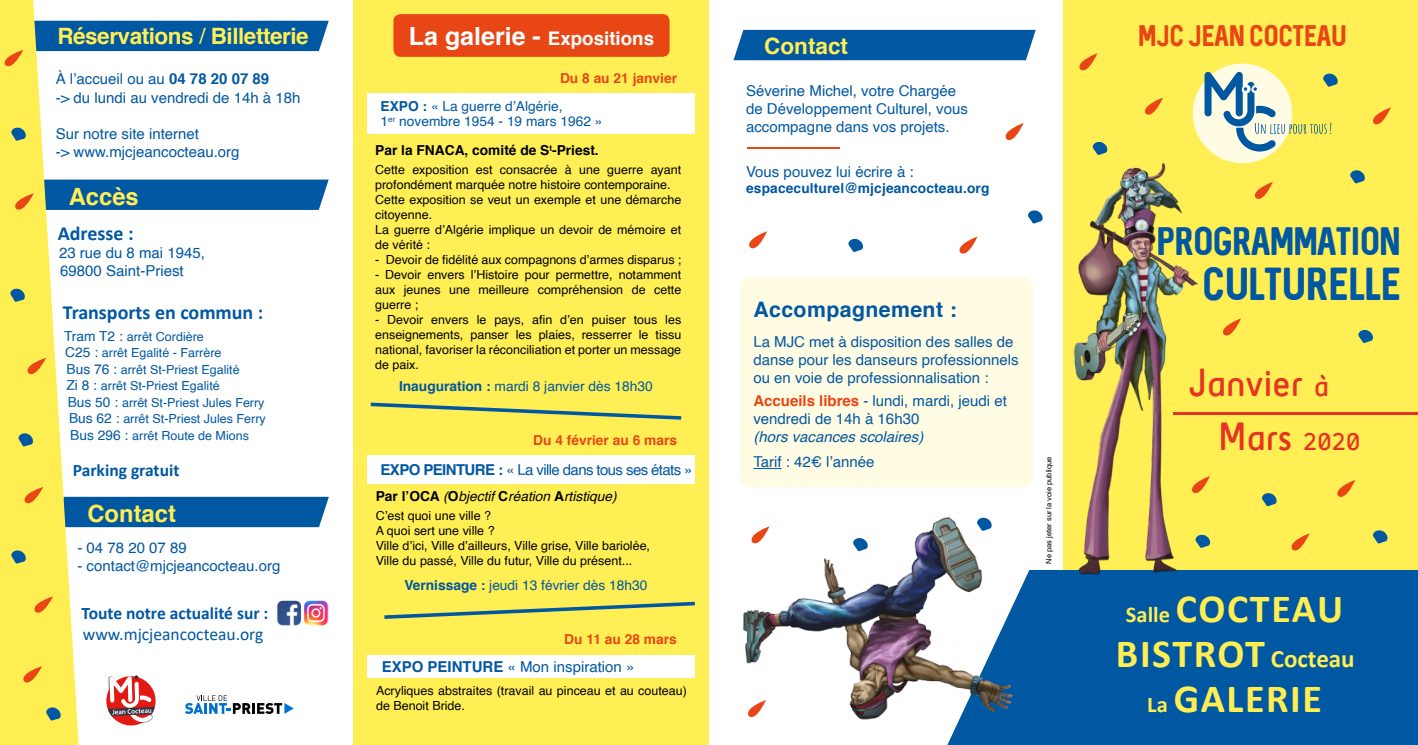
<style>
.page{position:relative;width:1418px;height:745px;background:#fff}
.page>*{position:absolute;margin:0;border:0;box-sizing:border-box;transform-origin:0 0}
.t1{font:700 40px "Calibri";letter-spacing:.04em;color:#ffee52}
.t2{font:39.88px/54.4px "Sci Fly Sans";color:#e73323}
.t3{font:37px "Sequel";color:#0057a2}
.t4{font:31.75px "Sequel";letter-spacing:-.015em;color:#0057a2}
.t5{font:23.75px "Sequel";color:#e84615}
.t6{font:700 23.75px "Helvetica";color:#ffee52}
.t7{font:700 23.75px "Helvetica";color:#ffef54}
.t8{font:700 22.5px "Helvetica";letter-spacing:-.02em;color:#ffef54}
.t9{font:700 22.5px "Helvetica";color:#ffef54}
.t10{font:700 21.25px "Helvetica";letter-spacing:.02em;color:#0057a2}
.t11{font:700 20px "Calibri";color:#0057a2}
.t12{font:700 18.75px "Helvetica";color:#fff}
.t13{font:700 17.5px "Calibri";color:#0057a2}
.t14{font:17.5px "Calibri";color:#0057a2}
.t15{font:15px/18px "Helvetica";color:#0057a2}
.t16{font:15px "Helvetica";letter-spacing:-.04em;color:#0057a2}
.t17{font:italic 15px "Helvetica";color:#0057a2}
.t18{font:13.75px/15px "Helvetica";color:#0057a2}
.t19{font:700 13.75px "Helvetica";color:#e84615}
.t20{font:italic 13.75px "Helvetica";color:#000}
.t21{font:700 13.75px "Helvetica";letter-spacing:.01em;color:#0057a2}
.t22{font:700 13.75px "Helvetica";color:#000}
.t23{font:12.5px/15px "Helvetica";color:#000}
.t24{font:12.5px "Helvetica";color:#0057a2}
.t25{font:7.5px "Arial";color:#000}
.s1{font-weight:400}
.s2{font-weight:700}
.s3{font-size:13.75px}
.s4{font-size:25px}
.s5{font-weight:700;font-style:normal}
.s6{font-weight:700;color:#e84615}
.s7{font-size:31.25px}
.s8{font-size:22.5px}
</style>
<div class="page">
<div style="left:1063px;top:0;width:354px;height:744px;background:#ffef54"></div>
<div style="left:353px;top:0;width:356px;height:744px;background:#ffef54"></div>
<svg style="left:185px;top:695px;width:109px;height:18px"></svg>
<svg style="left:106px;top:675px;width:50px;height:50px"></svg>
<svg style="left:1262px;top:493px;width:15px;height:13px"></svg>
<svg style="left:1373px;top:530px;width:15px;height:13px"></svg>
<svg style="left:1197px;top:534px;width:14px;height:14px"></svg>
<svg style="left:1358px;top:329px;width:15px;height:14px"></svg>
<svg style="left:1350px;top:170px;width:15px;height:13px"></svg>
<svg style="left:1092px;top:141px;width:16px;height:14px"></svg>
<svg style="left:1028px;top:210px;width:15px;height:14px"></svg>
<svg style="left:848px;top:238px;width:15px;height:14px"></svg>
<svg style="left:1197px;top:476px;width:12px;height:17px"></svg>
<svg style="left:1223px;top:319px;width:17px;height:17px"></svg>
<svg style="left:1079px;top:53px;width:18px;height:18px"></svg>
<svg style="left:749px;top:231px;width:18px;height:18px"></svg>
<svg style="left:1005px;top:123px;width:18px;height:18px"></svg>
<svg style="left:959px;top:236px;width:18px;height:18px"></svg>
<svg style="left:1145px;top:98px;width:17px;height:17px"></svg>
<svg style="left:1255px;top:182px;width:17px;height:17px"></svg>
<svg style="left:1373px;top:107px;width:17px;height:18px"></svg>
<svg style="left:1337px;top:480px;width:18px;height:17px"></svg>
<hr style="left:1173px;top:412px;width:244px;height:2px;background:#e73323">
<div style="left:1019px;top:570px;width:398px;height:174px;background:#0057a2"></div>
<svg style="left:371px;top:402px;width:310px;height:17px"></svg>
<svg style="left:384px;top:601px;width:311px;height:17px"></svg>
<div style="left:367px;top:93px;width:327px;height:41px;background:#fff"></div>
<div style="left:367px;top:654px;width:327px;height:23px;background:#fff"></div>
<hr style="left:747px;top:147px;width:92px;height:2px;background:#e84615">
<img style="left:277px;top:600px;width:51px;height:25px">
<div style="left:79px;top:496px;width:250px;height:31px;background:#0057a2"></div>
<div style="left:393px;top:14px;width:276px;height:43px;background:#e84615;border-radius:7px"></div>
<div style="left:733px;top:30px;width:302px;height:30px;background:#0057a2"></div>
<div style="left:740px;top:277px;width:292px;height:209px;background:#fffce3;border-radius:11px"></div>
<svg style="left:753px;top:468px;width:28px;height:1px"></svg>
<div style="left:1193px;top:64px;width:98px;height:98px;background:#fffce3;border-radius:50%"></div>
<svg style="left:1204px;top:72px;width:134px;height:79px"></svg>
<div style="left:367px;top:455px;width:327px;height:28px;background:#fff"></div>
<img style="left:1070px;top:163px;width:127px;height:412px">
<svg style="left:1291px;top:533px;width:18px;height:18px"></svg>
<svg style="left:0;top:0;width:79px;height:744px;fill:#ffee52"></svg>
<svg style="left:10px;top:126px;width:17px;height:15px"></svg>
<svg style="left:9px;top:287px;width:17px;height:15px"></svg>
<svg style="left:17px;top:431px;width:17px;height:15px"></svg>
<svg style="left:10px;top:548px;width:17px;height:15px"></svg>
<svg style="left:45px;top:705px;width:17px;height:15px"></svg>
<svg style="left:1px;top:21px;width:328px;height:52px"></svg>
<svg style="left:31px;top:596px;width:22px;height:23px"></svg>
<svg style="left:24px;top:357px;width:22px;height:23px"></svg>
<svg style="left:21px;top:486px;width:22px;height:24px"></svg>
<svg style="left:12px;top:179px;width:316px;height:37px"></svg>
<svg style="left:20px;top:665px;width:22px;height:24px"></svg>
<img style="left:743px;top:517px;width:276px;height:227px">
<h3 class="t8" style="left:57px;top:18px;width:253px">Réservations <span class="s1">/</span> Billetterie</h3>
<p class="t15" style="left:56px;top:71px;width:246px">à l’accueil ou au <span class="s2">04 78 20 07 89<br></span>-&gt; du lundi au vendredi de 14h à 18h</p>
<p class="t15" style="left:56px;top:125px;width:185px">Sur notre site internet<br>-&gt; www.mjcjeancocteau.org</p>
<h3 class="t7" style="left:69px;top:177px;width:71px">Accès</h3>
<h3 class="t11" style="left:58px;top:219px;width:77px">Adresse :</h3>
<p class="t15" style="left:59px;top:244px;width:147px">23 rue du 8 mai 1945,<br>69800 Saint-Priest</p>
<h3 class="t11" style="left:63px;top:298px;width:202px">Transports en commun :</h3>
<p class="t24" style="left:64px;top:326px;width:141px"><span class="s3">Tram T2 :</span> arrêt Cordière</p>
<p class="t24" style="left:65px;top:343px;width:158px"><span class="s3">C25 :</span> arrêt Egalité - Farrère</p>
<p class="t24" style="left:67px;top:359px;width:175px"><span class="s3">Bus 76 :</span> arrêt St-Priest Egalité</p>
<p class="t24" style="left:67px;top:376px;width:155px"><span class="s3">Zi 8 :</span> arrêt St-Priest Egalité</p>
<p class="t24" style="left:68px;top:392px;width:198px"><span class="s3">Bus 50 :</span> arrêt St-Priest Jules Ferry</p>
<p class="t24" style="left:69px;top:409px;width:198px"><span class="s3">Bus 62 :</span> arrêt St-Priest Jules Ferry</p>
<p class="t24" style="left:70px;top:425px;width:180px"><span class="s3">Bus 296 :</span> arrêt Route de Mions</p>
<h3 class="t13" style="left:73px;top:457px;width:108px">Parking gratuit</h3>
<h3 class="t6" style="left:87px;top:494px;width:90px">Contact</h3>
<p class="t15" style="left:77px;top:538px;width:111px">- 04 78 20 07 89</p>
<p class="t15" style="left:77px;top:556px;width:204px">- contact@mjcjeancocteau.org</p>
<h3 class="t13" style="left:81px;top:600px;width:188px">Toute notre actualité sur :</h3>
<h3 class="t14" style="left:83px;top:621px;width:182px">www.mjcjeancocteau.org</h3>
<h3 class="t12" style="left:409px;top:23px;width:247px"><span class="s4">La galerie -</span> Expositions</h3>
<h3 class="t9" style="left:764px;top:27px;width:85px">Contact</h3>
<p class="t19" style="left:560px;top:67px;width:118px">Du 8 au 21 janvier</p>
<p class="t18" style="left:380px;top:99px;width:223px"><span class="s2">EXPO :</span> « La guerre d’Algérie,<br>1<sup>er</sup> novembre 1954 - 19 mars 1962 »</p>
<p class="t22" style="left:375px;top:139px;width:225px">Par la FNACA, comité de S<sup>t</sup>-Priest.</p>
<p class="t23" style="left:375px;top:162px;width:307px">Cette exposition est consacrée à une guerre ayant profondément marquée notre histoire contemporaine.<br>Cette exposition se veut un exemple et une démarche citoyenne.<br>La guerre d’Algérie implique un devoir de mémoire et de vérité :</p>
<p class="t23" style="left:375px;top:252px;width:307px">- Devoir de fidélité aux compagnons d’armes disparus ;</p>
<p class="t23" style="left:375px;top:267px;width:307px;text-align:justify">- Devoir envers l’Histoire pour permettre, notamment aux jeunes une meilleure compréhension de cette guerre ;</p>
<p class="t23" style="left:375px;top:312px;width:307px;text-align:justify">- Devoir envers le pays, afin d’en puiser tous les enseignements, panser les plaies, resserrer le tissu national, favoriser la réconciliation et porter un message de paix.</p>
<p class="t18" style="left:399px;top:379px;width:255px"><span class="s2">Inauguration :</span> mardi 8 janvier dès 18h30</p>
<p class="t19" style="left:533px;top:428px;width:145px">Du 4 février au 6 mars</p>
<p class="t16" style="left:380px;top:458px;width:313px"><span class="s2">EXPO PEINTURE :</span> « La ville dans tous ses états »</p>
<p class="t20" style="left:376px;top:484px;width:242px"><span class="s5">Par l’OCA</span> (<span class="s5">O</span>bjectif <span class="s5">C</span>réation <span class="s5">A</span>rtistique)</p>
<p class="t23" style="left:376px;top:508px;width:276px">C’est quoi une ville ?<br>A quoi sert une ville ?<br>Ville d’ici, Ville d’ailleurs, Ville grise, Ville bariolée, Ville du passé, Ville du futur, Ville du présent...</p>
<p class="t18" style="left:404px;top:577px;width:245px"><span class="s2">Vernissage :</span> jeudi 13 février dès 18h30</p>
<p class="t19" style="left:564px;top:627px;width:114px">Du 11 au 28 mars</p>
<p class="t15" style="left:382px;top:657px;width:254px"><span class="s2">EXPO PEINTURE</span> « Mon inspiration »</p>
<p class="t23" style="left:376px;top:682px;width:312px">Acryliques abstraites (travail au pinceau et au couteau) de Benoit Bride.</p>
<p class="t15" style="left:746px;top:82px;width:223px">Séverine Michel, votre Chargée de Développement Culturel, vous accompagne dans vos projets.</p>
<p class="t15" style="left:746px;top:163px;width:169px">Vous pouvez lui écrire à :</p>
<p class="t21" style="left:746px;top:177px;width:245px">espaceculturel@mjcjeancocteau.org</p>
<h3 class="t10" style="left:753px;top:291px;width:205px">Accompagnement :</h3>
<p class="t15" style="left:753px;top:333px;width:267px">La MJC met à disposition des salles de danse pour les danseurs professionnels ou en voie de professionnalisation :</p>
<p class="t15" style="left:753px;top:391px;width:255px"><span class="s6">Accueils libres</span> - lundi, mardi, jeudi et vendredi de 14h à 16h30</p>
<p class="t17" style="left:753px;top:424px;width:172px">(hors vacances scolaires)</p>
<p class="t15" style="left:753px;top:452px;width:123px">Tarif : 42€ l’année</p>
<p class="t25" style="left:1043px;top:563px;width:109px;rotate:-90deg">Ne pas jeter sur la voie publique</p>
<h3 class="t5" style="left:1138px;top:19px;width:210px">MJC JEAN COCTEAU</h3>
<h3 class="t4" style="left:1156px;top:219px;width:245px">PROGRAMMATION</h3>
<h3 class="t3" style="left:1202px;top:258px;width:200px">CULTURELLE</h3>
<h2 class="t2" style="left:1218px;top:355px;width:143px;text-indent:-29px">Janvier <span class="s7">à<br></span>Mars <span class="s4">2020</span></h2>
<h1 class="t1" style="left:1125px;top:580px;width:219px"><span class="s8">Salle</span> Cocteau</h1>
<h1 class="t1" style="left:1115px;top:625px;width:240px">Bist rot <span class="s4">Cocteau</span></h1>
<h1 class="t1" style="left:1147px;top:670px;width:117px"><span class="s8">La</span> GALERIE</h1>
</div>
